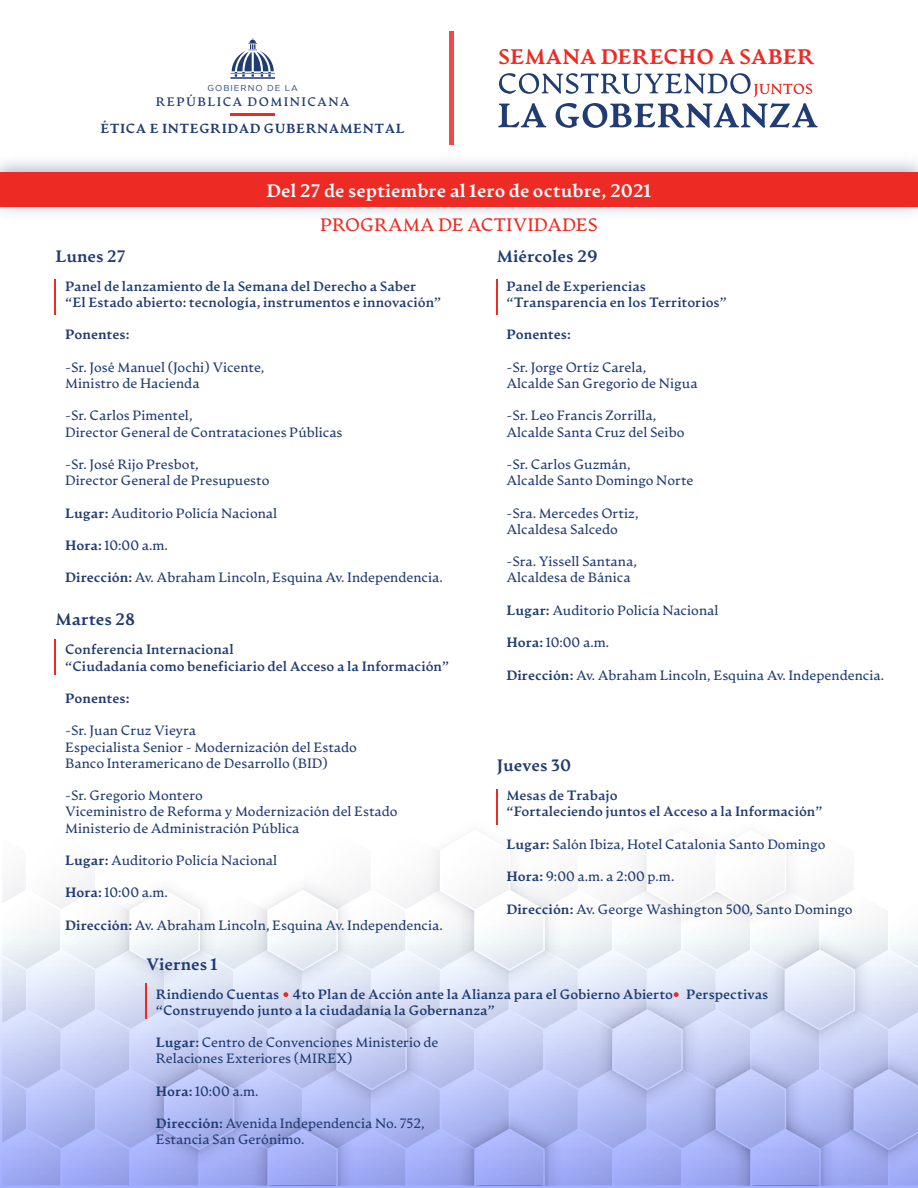
<style>
.page{position:relative;width:918px;height:1188px;background:#fff}
.page>*{position:absolute;margin:0;border:0;box-sizing:border-box;transform-origin:0 0}
.t1{font:800 21px "Artifex CF";color:#ee2a24}
.t2{font:800 18px "Artifex CF";color:#fff}
.t3{font:18px "Artifex CF";color:#ee2a24}
.t4{font:800 16.5px "Artifex CF";letter-spacing:-.005em;color:#203c73}
.t5{font:13.5px/16.2px "Artifex CF";color:#203c73}
.t6{font:800 13.5px/16.2px "Artifex CF";color:#203c73}
.t7{font:800 13.5px "Artifex CF";letter-spacing:-.01em;color:#203c73}
.t8{font:800 13.2px "Artifex CF";letter-spacing:.035em;color:#203c73}
.t9{font:700 12.3px "Artifex CF";letter-spacing:.11em;color:#203c73}
.t10{font:8.55px "Gotham";letter-spacing:.115em;color:#203c73}
.s1{font-weight:800}
</style>
<div class="page">
<hr style="left:55px;top:279px;width:1px;height:36px;background:#ee2a24">
<hr style="left:55px;top:640px;width:1px;height:35px;background:#ee2a24">
<hr style="left:496px;top:279px;width:1px;height:36px;background:#ee2a24">
<hr style="left:496px;top:789px;width:1px;height:35px;background:#ee2a24">
<img style="left:0;top:160px;width:918px;height:54px">
<div style="left:0;top:172px;width:918px;height:34px;background:#ee2a24"></div>
<hr style="left:230px;top:77px;width:45px;height:2px;background:#203c73">
<svg style="left:230px;top:37px;width:45px;height:40px"></svg>
<hr style="left:231px;top:113px;width:44px;height:2px;background:#ee2a24">
<hr style="left:450px;top:31px;width:4px;height:114px;background:#ef4848">
<svg style="left:498px;top:103px;width:48px;height:24px"></svg>
<svg style="left:556px;top:103px;width:262px;height:25px"></svg>
<svg style="left:499px;top:73px;width:313px;height:24px"></svg>
<svg style="left:2px;top:808px;width:916px;height:377px"></svg>
<p class="t10" style="left:208px;top:84px;width:92px">GOBIERNO DE LA</p>
<p class="t9" style="left:156px;top:94px;width:196px">REPÚBLICA DOMINICANA</p>
<p class="t8" style="left:100px;top:121px;width:306px">ÉTICA E INTEGRIDAD GUBERNAMENTAL</p>
<h1 class="t1" style="left:498px;top:44px;width:318px">SEMANA DERECHO A SABER</h1>
<h2 class="t2" style="left:266px;top:179px;width:387px">Del 27 de septiembre al 1ero de octubre, 2021</h2>
<h2 class="t3" style="left:320px;top:214px;width:279px">PROGRAMA DE ACTIVIDADES</h2>
<p class="t4" style="left:55px;top:246px;width:72px">Lunes 27</p>
<p class="t6" style="left:65px;top:279px;width:378px">Panel de lanzamiento de la Semana del Derecho a Saber<br>“El Estado abierto: tecnología, instrumentos e innovación”</p>
<p class="t7" style="left:65px;top:326px;width:66px">Ponentes:</p>
<p class="t5" style="left:65px;top:360px;width:201px">-Sr. José Manuel (Jochi) Vicente,<br>Ministro de Hacienda</p>
<p class="t5" style="left:65px;top:408px;width:279px">-Sr. Carlos Pimentel,<br>Director General de Contrataciones Públicas</p>
<p class="t5" style="left:65px;top:457px;width:206px">-Sr. José Rijo Presbot,<br>Director General de Presupuesto</p>
<p class="t5" style="left:65px;top:506px;width:214px"><span class="s1">Lugar:</span> Auditorio Policía Nacional</p>
<p class="t5" style="left:65px;top:538px;width:104px"><span class="s1">Hora:</span> 10:00 a.m.</p>
<p class="t5" style="left:65px;top:570px;width:379px"><span class="s1">Dirección:</span> Av. Abraham Lincoln, Esquina Av. Independencia.</p>
<p class="t4" style="left:55px;top:610px;width:81px">Martes 28</p>
<p class="t6" style="left:65px;top:642px;width:385px">Conferencia Internacional<br>“Ciudadanía como beneficiario del Acceso a la Información”</p>
<p class="t7" style="left:65px;top:690px;width:66px">Ponentes:</p>
<p class="t5" style="left:65px;top:723px;width:293px">-Sr. Juan Cruz Vieyra<br>Especialista Senior - Modernización del Estado<br>Banco Interamericano de Desarrollo (BID)</p>
<p class="t5" style="left:65px;top:788px;width:334px">-Sr. Gregorio Montero<br>Viceministro de Reforma y Modernización del Estado<br>Ministerio de Administración Pública</p>
<p class="t5" style="left:65px;top:853px;width:214px"><span class="s1">Lugar:</span> Auditorio Policía Nacional</p>
<p class="t5" style="left:65px;top:885px;width:104px"><span class="s1">Hora:</span> 10:00 a.m.</p>
<p class="t5" style="left:65px;top:918px;width:379px"><span class="s1">Dirección:</span> Av. Abraham Lincoln, Esquina Av. Independencia.</p>
<p class="t4" style="left:497px;top:246px;width:102px">Miércoles 29</p>
<p class="t6" style="left:506px;top:279px;width:222px">Panel de Experiencias “Transparencia en los Territorios”</p>
<p class="t7" style="left:506px;top:326px;width:66px">Ponentes:</p>
<p class="t5" style="left:506px;top:360px;width:193px">-Sr. Jorge Ortíz Carela,<br>Alcalde San Gregorio de Nigua</p>
<p class="t5" style="left:506px;top:408px;width:180px">-Sr. Leo Francis Zorrilla,<br>Alcalde Santa Cruz del Seibo</p>
<p class="t5" style="left:506px;top:457px;width:189px">-Sr. Carlos Guzmán,<br>Alcalde Santo Domingo Norte</p>
<p class="t5" style="left:506px;top:506px;width:134px">-Sra. Mercedes Ortiz,<br>Alcaldesa Salcedo</p>
<p class="t5" style="left:506px;top:554px;width:132px">-Sra. Yissell Santana,<br>Alcaldesa de Bánica</p>
<p class="t5" style="left:506px;top:603px;width:214px"><span class="s1">Lugar:</span> Auditorio Policía Nacional</p>
<p class="t5" style="left:506px;top:635px;width:104px"><span class="s1">Hora:</span> 10:00 a.m.</p>
<p class="t5" style="left:506px;top:668px;width:379px"><span class="s1">Dirección:</span> Av. Abraham Lincoln, Esquina Av. Independencia.</p>
<p class="t4" style="left:497px;top:755px;width:76px">Jueves 30</p>
<p class="t6" style="left:506px;top:788px;width:317px">Mesas de Trabajo<br>“Fortaleciendo juntos el Acceso a la Información”</p>
<p class="t5" style="left:506px;top:837px;width:321px"><span class="s1">Lugar:</span> Salón Ibiza, Hotel Catalonia Santo Domingo</p>
<p class="t5" style="left:506px;top:869px;width:170px"><span class="s1">Hora:</span> 9:00 a.m. a 2:00 p.m.</p>
<p class="t5" style="left:506px;top:902px;width:348px"><span class="s1">Dirección:</span> Av. George Washington 500, Santo Domingo</p>
<p class="t4" style="left:146px;top:954px;width:73px">Viernes 1</p>
<p class="t6" style="left:156px;top:987px;width:614px">Rindiendo Cuentas 4to Plan de Acción ante la Alianza para el Gobierno Abierto Perspectivas “Construyendo junto a la ciudadanía la Gobernanza”</p>
<p class="t5" style="left:156px;top:1035px;width:284px"><span class="s1">Lugar:</span> Centro de Convenciones Ministerio de<br>Relaciones Exteriores (MIREX)</p>
<p class="t5" style="left:156px;top:1084px;width:104px"><span class="s1">Hora:</span> 10:00 a.m.</p>
<p class="t5" style="left:156px;top:1116px;width:270px"><span class="s1">Dirección:</span> Avenida Independencia No. 752,<br>Estancia San Gerónimo.</p>
</div>
